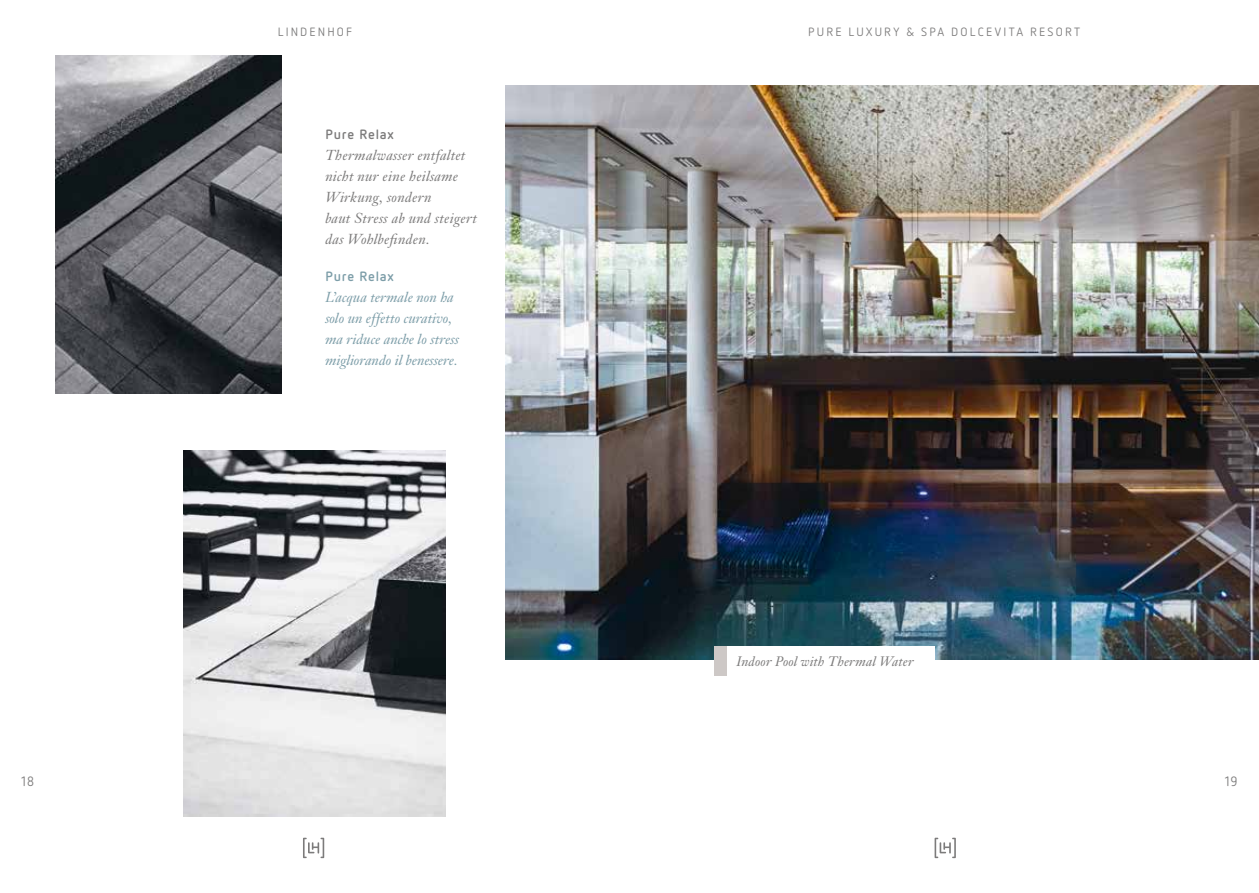
<style>
.page{position:relative;width:1259px;height:893px;background:#fff}
.page>*{position:absolute;margin:0;border:0;box-sizing:border-box;transform-origin:0 0}
.t1{font:italic 14.25px/21px "Janson Text";letter-spacing:.02em;color:#7c7b7b}
.t2{font:italic 14.25px/21px "Janson Text";color:#7c9da8}
.t3{font:italic 13.5px "Janson Text";letter-spacing:.01em;color:#7c7b7b}
.t4{font:700 13.5px "Netto OT";letter-spacing:.06em;color:#7c7b7b}
.t5{font:700 13.5px "Netto OT";letter-spacing:.06em;color:#7c9da8}
.t6{font:13.5px "Netto OT";color:#7c7b7b}
.t7{font:12px "Netto OT";letter-spacing:.18em;color:#7c7b7b}
</style>
<div class="page">
<svg style="left:934px;top:838px;width:22px;height:20px"></svg>
<svg style="left:303px;top:838px;width:21px;height:20px"></svg>
<img style="left:55px;top:55px;width:227px;height:339px">
<img style="left:184px;top:451px;width:261px;height:366px">
<img style="left:506px;top:85px;width:753px;height:574px">
<div style="left:714px;top:646px;width:13px;height:30px;background:#cdc8c6"></div>
<div style="left:727px;top:646px;width:207px;height:30px;background:#fff"></div>
<p class="t7" style="left:278px;top:24px;width:76px">LINDENHOF</p>
<p class="t4" style="left:325px;top:126px;width:70px">Pure Relax</p>
<p class="t1" style="left:325px;top:144px;width:153px">Thermalwasser entfaltet nicht nur eine heilsame<br>Wirkung, sondern<br>baut Stress ab und steigert das Wohlbefinden.</p>
<p class="t5" style="left:325px;top:267px;width:70px">Pure Relax</p>
<p class="t2" style="left:325px;top:286px;width:135px">L’acqua termale non ha solo un effetto curativo, ma riduce anche lo stress migliorando il benessere.</p>
<p class="t7" style="left:808px;top:24px;width:273px">PURE LUXURY &amp; SPA DOLCEVITA RESORT</p>
<p class="t3" style="left:736px;top:653px;width:178px">Indoor Pool with Thermal Water</p>
<p class="t6" style="left:21px;top:773px;width:15px">18</p>
<p class="t6" style="left:1224px;top:773px;width:14px">19</p>
</div>
